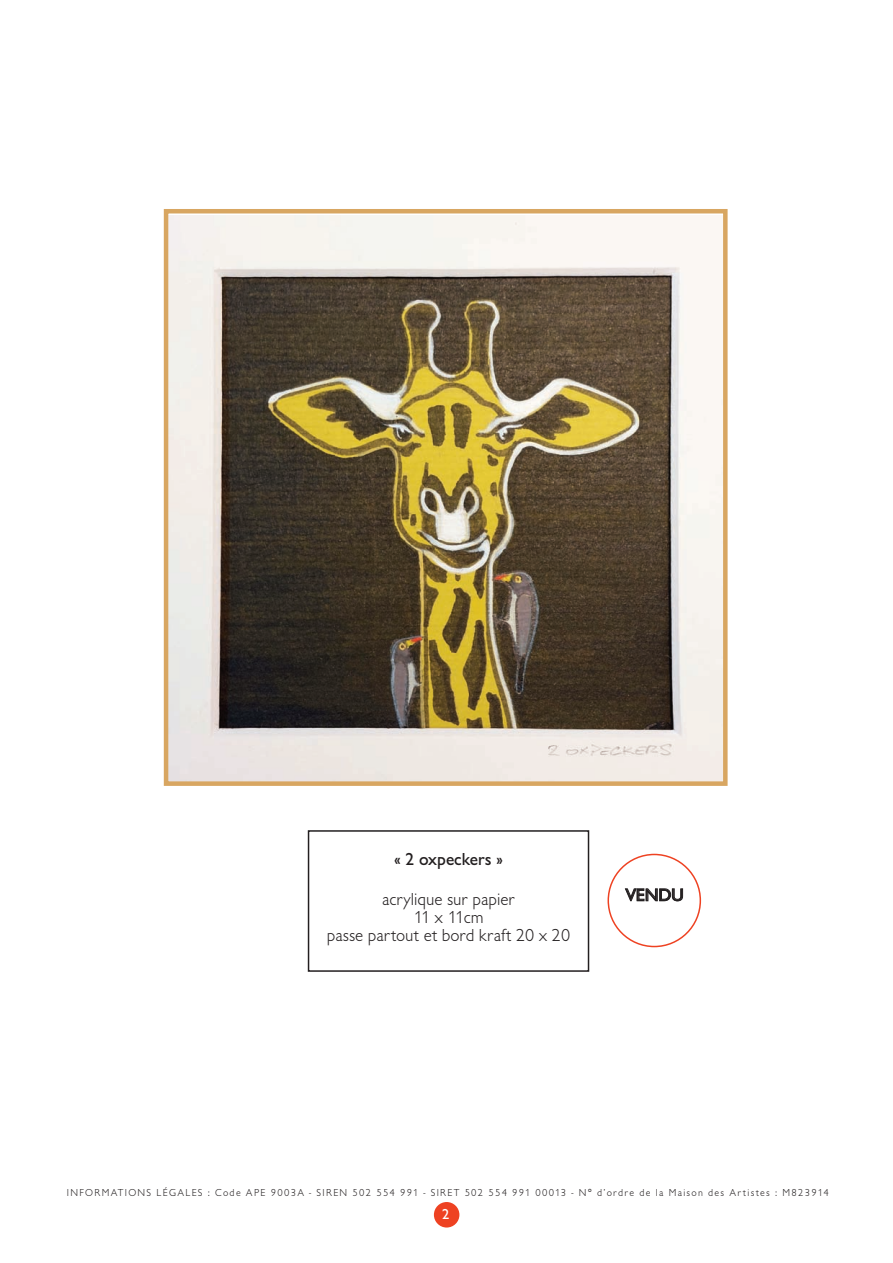
<style>
.page{position:relative;width:893px;height:1263px;background:#fff}
.page>*{position:absolute;margin:0;border:0;box-sizing:border-box;transform-origin:0 0}
.t1{font:300 18px/18px "Giltus T";color:#231f20;text-align:center}
.t2{font:500 18px "Giltus T";color:#231f20}
.t3{font:500 15px "Giltus T";color:#fff}
.t4{font:300 10.5px "Giltus T";letter-spacing:.125em;color:#231f20}
</style>
<div class="page">
<div style="left:434px;top:1202px;width:25px;height:25px;background:#ee4222;border-radius:50%"></div>
<img style="left:169px;top:215px;width:554px;height:566px">
<div style="left:164px;top:209px;width:564px;height:577px;border:4px solid #d8a661"></div>
<div style="left:308px;top:830px;width:281px;height:142px;border:2px solid #231f20"></div>
<svg style="left:607px;top:854px;width:94px;height:93px"></svg>
<h1 class="t2" style="left:394px;top:848px;width:110px">« 2 oxpeckers »</h1>
<h1 class="t1" style="left:327px;top:890px;width:245px">acrylique sur papier<br>11 x 11cm<br>passe partout et bord kraft 20 x 20</h1>
<h1 class="t2" style="left:625px;top:884px;width:60px">VENDU</h1>
<p class="t4" style="left:67px;top:1186px;width:764px">INFORMATIONS LÉGALES : Code APE 9003A - SIREN 502 554 991 - SIRET 502 554 991 00013 - N° d’ordre de la Maison des Artistes : M823914</p>
<h2 class="t3" style="left:442px;top:1205px;width:9px">2</h2>
</div>
